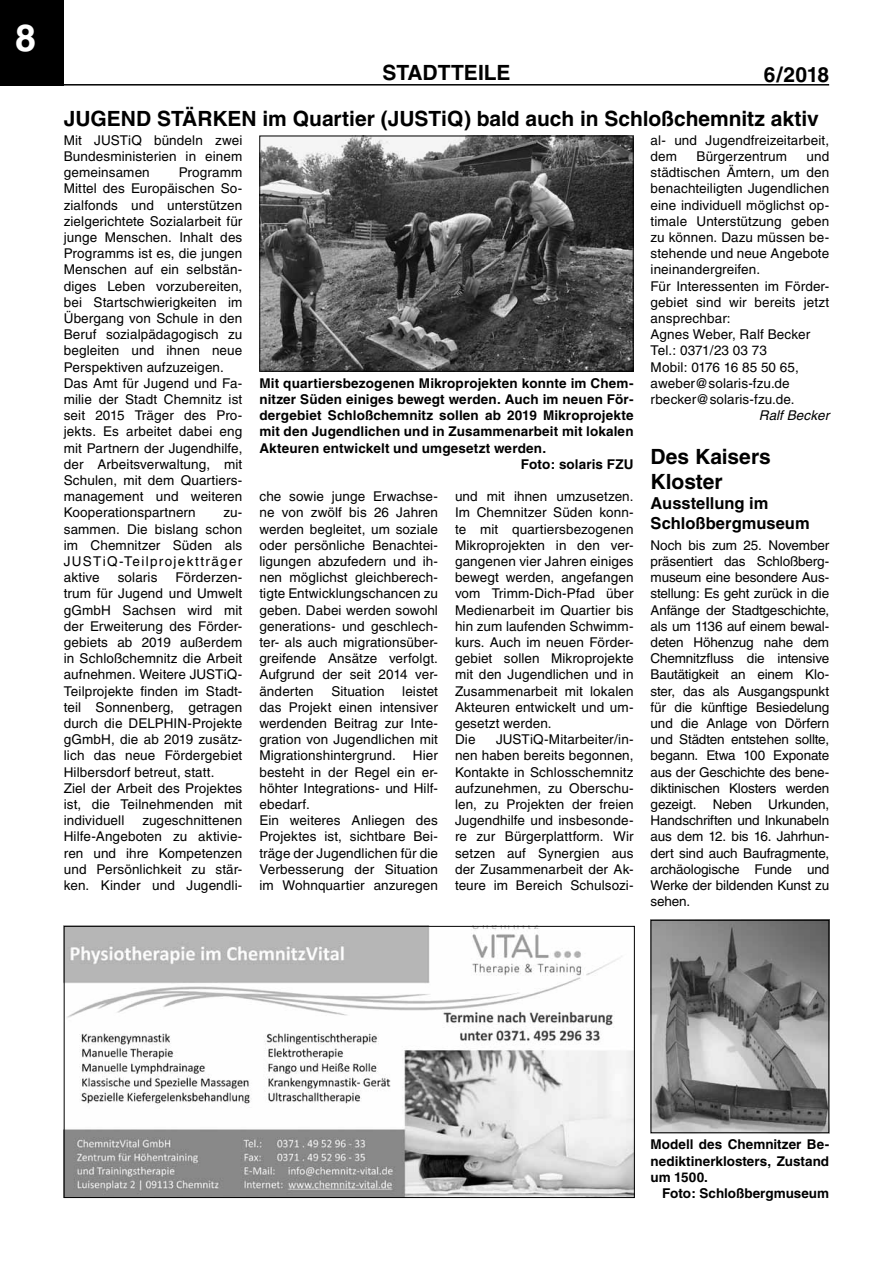
<style>
.page{position:relative;width:893px;height:1263px;background:#fff}
.page>*{position:absolute;margin:0;border:0;box-sizing:border-box;transform-origin:0 0}
.t1{font:700 37.5px "Helvetica";color:#fff}
.t2{font:700 21px/25.2px "Helvetica";color:#000}
.t3{font:700 16.5px/19.8px "Helvetica";color:#000}
.t4{font:13.5px/16.2px "Helvetica";letter-spacing:.01em;color:#000;text-align:justify}
.t5{font:700 13.5px/16.2px "Helvetica";letter-spacing:.01em;color:#000;text-align:justify}
.t6{font:italic 13.5px "Helvetica";letter-spacing:.005em;color:#000}
</style>
<div class="page">
<div style="left:0;top:0;width:64px;height:86px;background:#000"></div>
<hr style="left:64px;top:84px;width:765px;height:2px;background:#000">
<img style="left:66px;top:928px;width:567px;height:268px">
<div style="left:64px;top:926px;width:571px;height:272px;border:1px solid #000"></div>
<img style="left:261px;top:138px;width:371px;height:232px">
<div style="left:259px;top:136px;width:375px;height:236px;border:1px solid #000"></div>
<img style="left:653px;top:922px;width:174px;height:209px">
<div style="left:651px;top:920px;width:178px;height:213px;border:1px solid #000"></div>
<h1 class="t1" style="left:15px;top:15px;width:22px">8</h1>
<h2 class="t2" style="left:382px;top:60px;width:14px">stadttei</h2>
<h2 class="t2" style="left:484px;top:60px;width:26px">le</h2>
<h2 class="t2" style="left:764px;top:62px;width:67px">6/2018</h2>
<h2 class="t2" style="left:64px;top:106px;width:757px">JUGEND STÄRKEN im Quartier (JUSTiQ) bald auch in Schloßchemnitz aktiv</h2>
<p class="t4" style="left:64px;top:132px;width:180px">Mit JUSTiQ bündeln zwei Bundesministerien in einem gemeinsamen</p>
<p class="t4" style="left:64px;top:164px;width:180px;text-align:left;text-indent:115px">Programm<br>Mittel des Europäischen So&shy;zialfonds und unterstützen zielgerichtete Sozialarbeit für junge Menschen. Inhalt des<br>Programms ist es, die jungen<br>Menschen auf ein selbstän&shy;diges Leben vorzubereiten, bei Startschwierigkeiten im<br>Übergang von Schule in den<br>Beruf sozialpädagogisch zu begleiten und ihnen neue<br>Perspektiven aufzuzeigen.<br>Das Amt für Jugend und Fa&shy;milie der Stadt Chemnitz ist seit 2015 Träger des Pro&shy;jekts. Es arbeitet dabei eng mit Partnern der Jugendhilfe, der Arbeitsverwaltung, mit<br>Schulen, mit dem Quartiers&shy;management und weiteren<br>Kooperationspartnern</p>
<p class="t4" style="left:64px;top:505px;width:180px;text-indent:160px">zu&shy;sammen. Die bislang schon im Chemnitzer Süden als JUSTiQ-Teilprojektträger aktive</p>
<p class="t4" style="left:64px;top:569px;width:180px;text-align:left;text-indent:112px">Förderzen&shy;trum für Jugend und Umwelt gGmbH Sachsen wird mit der Erweiterung des Förder&shy;gebiets ab 2019 außerdem in Schloßchemnitz die Arbeit aufnehmen. Weitere JUSTiQ-<br>Teilprojekte finden im Stadt&shy;teil Sonnenberg, getragen durch die DELPHIN-Projekte gGmbH, die ab 2019 zusätz&shy;lich das neue Fördergebiet<br>Hilbersdorf betreut, statt.<br>Ziel der Arbeit des Projektes ist, die Teilnehmenden mit individuell</p>
<p class="t4" style="left:118px;top:569px;width:41px">solaris</p>
<p class="t4" style="left:64px;top:812px;width:180px;text-indent:79px">zugeschnittenen Hilfe-Angeboten zu aktivie&shy;ren und ihre Kompetenzen und Persönlichkeit zu stär&shy;ken. Kinder und Jugendli-</p>
<p class="t5" style="left:259px;top:375px;width:376px">Mit quartiersbezogenen Mikroprojekten konnte im Chem-</p>
<p class="t5" style="left:259px;top:391px;width:376px">nitzer Süden einiges bewegt werden. Auch im neuen För-</p>
<p class="t5" style="left:259px;top:407px;width:376px">dergebiet Schloßchemnitz sollen ab 2019 Mikroprojekte</p>
<p class="t5" style="left:259px;top:423px;width:376px">mit den Jugendlichen und in Zusammenarbeit mit lokalen</p>
<p class="t5" style="left:259px;top:440px;width:288px">Akteuren entwickelt und umgesetzt werden.</p>
<p class="t5" style="left:521px;top:456px;width:114px">Foto: solaris FZU</p>
<p class="t4" style="left:259px;top:488px;width:180px">che sowie junge Erwachse&shy;ne von zwölf bis 26 Jahren werden begleitet, um soziale oder persönliche Benachtei&shy;ligungen abzufedern und ih&shy;nen möglichst gleichberech&shy;tigte Entwicklungschancen zu geben. Dabei werden sowohl generations- und geschlech&shy;ter- als auch migrationsüber&shy;greifende Ansätze verfolgt.<br>Aufgrund der seit 2014 ver&shy;änderten</p>
<p class="t4" style="left:331px;top:683px;width:55px">Situation</p>
<p class="t4" style="left:259px;top:683px;width:180px;text-indent:143px">leistet das Projekt einen intensiver werdenden Beitrag zur Inte&shy;gration von Jugendlichen mit Migrationshintergrund.</p>
<p class="t4" style="left:259px;top:748px;width:180px;text-align:left;text-indent:154px">Hier besteht in der Regel ein er&shy;höhter Integrations- und Hilf&shy;ebedarf.<br>Ein weiteres Anliegen des<br>Projektes ist, sichtbare Bei&shy;träge der Jugendlichen für die<br>Verbesserung der Situation im Wohnquartier anzuregen</p>
<p class="t4" style="left:455px;top:488px;width:180px;text-align:left">und mit ihnen umzusetzen.<br>Im Chemnitzer Süden konn&shy;te mit quartiersbezogenen<br>Mikroprojekten in den ver&shy;gangenen vier Jahren einiges bewegt werden, angefangen vom Trimm-Dich-Pfad über<br>Medienarbeit im Quartier bis hin zum laufenden Schwimm&shy;kurs. Auch im neuen Förder&shy;gebiet sollen Mikroprojekte mit den Jugendlichen und in<br>Zusammenarbeit mit lokalen<br>Akteuren entwickelt und um&shy;gesetzt werden.<br>Die</p>
<p class="t4" style="left:455px;top:731px;width:180px;text-indent:41px">JUSTiQ-Mitarbeiter/in&shy;nen haben bereits begonnen, Kontakte in Schlosschemnitz aufzunehmen, zu Oberschu&shy;len, zu Projekten der freien Jugendhilfe und insbesonde&shy;re zur Bürgerplattform. Wir setzen auf Synergien aus der Zusammenarbeit der Ak&shy;teure im Bereich Schulsozi-</p>
<p class="t4" style="left:651px;top:132px;width:180px">al- und Jugendfreizeitarbeit, dem</p>
<p class="t4" style="left:651px;top:148px;width:180px;text-align:left;text-indent:156px">und städtischen Ämtern, um den benachteiligten Jugendlichen eine individuell möglichst op&shy;timale Unterstützung geben zu können. Dazu müssen be&shy;stehende und neue Angebote ineinandergreifen.<br>Für Interessenten im Förder&shy;gebiet sind wir bereits jetzt ansprechbar:<br>Agnes Weber, Ralf Becker<br>Tel.: 0371/23 03 73<br>Mobil: 0176 16 85 50 65, aweber@solaris-fzu.de rbecker@solaris-fzu.de.</p>
<p class="t6" style="left:759px;top:408px;width:72px">Ralf Becker</p>
<p class="t4" style="left:697px;top:148px;width:92px">Bürgerzentrum</p>
<h2 class="t2" style="left:651px;top:444px;width:122px">Des Kaisers<br>Kloster</h2>
<p class="t3" style="left:651px;top:493px;width:161px">Ausstellung im<br>Schloßbergmuseum</p>
<p class="t4" style="left:651px;top:537px;width:180px">Noch bis zum 25. November präsentiert das Schloßberg&shy;museum eine besondere Aus&shy;stellung: Es geht zurück in die Anfänge der Stadtgeschichte, als um 1136 auf einem bewal&shy;deten Höhenzug nahe dem Chemnitzfluss die intensive Bautätigkeit an einem Klo&shy;ster, das als Ausgangspunkt für die künftige Besiedelung und die Anlage von Dörfern und Städten entstehen sollte, begann. Etwa 100 Exponate aus der Geschichte des bene&shy;diktinischen Klosters werden gezeigt. Neben Urkunden, Handschriften und Inkunabeln aus dem 12. bis 16. Jahrhun&shy;dert sind auch Baufragmente, archäologische Funde und Werke der bildenden Kunst zu sehen.</p>
<p class="t5" style="left:651px;top:1136px;width:180px">Modell des Chemnitzer Be&shy;nediktinerklosters, Zustand um 1500.</p>
<p class="t5" style="left:662px;top:1185px;width:169px">Foto: Schloßbergmuseum</p>
</div>
